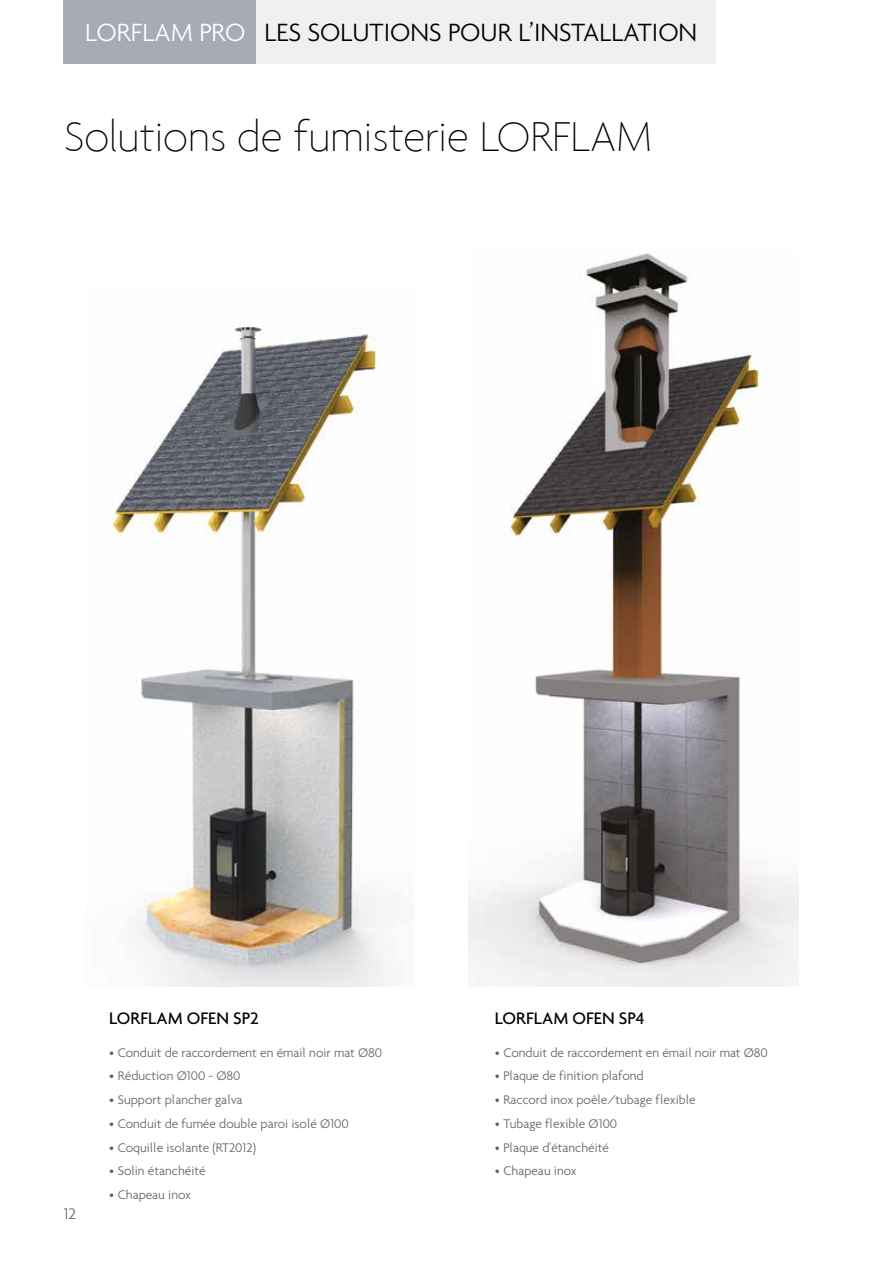
<style>
.page{position:relative;width:893px;height:1263px;background:#fff}
.page>*{position:absolute;margin:0;border:0;box-sizing:border-box;transform-origin:0 0}
.t1{font:100 45px "Agenda";color:#000}
.t2{font:300 27px "Agenda";color:#000}
.t3{font:500 18px "Agenda";color:#000}
.t4{font:300 16.5px "Agenda";color:#646363}
.t5{font:300 13.5px "Agenda";color:#646363}
.s1{color:#fff}
</style>
<div class="page">
<img style="left:100px;top:321px;width:286px;height:666px">
<img style="left:469px;top:253px;width:330px;height:734px">
<div style="left:64px;top:0;width:651px;height:64px;background:#f0f0f0"></div>
<div style="left:64px;top:0;width:192px;height:64px;background:#a8aab4"></div>
<h2 class="t2" style="left:85px;top:16px;width:614px"><span class="s1">LORFLAM PRO</span> LES SOLUTIONS POUR L’INSTALLATION</h2>
<h1 class="t1" style="left:64px;top:111px;width:590px">Solutions de fumisterie LORFLAM</h1>
<p class="t4" style="left:64px;top:1204px;width:14px">12</p>
<h3 class="t3" style="left:109px;top:1008px;width:151px">LORFLAM OFEN SP2</h3>
<p class="t5" style="left:109px;top:1044px;width:274px">• Conduit de raccordement en émail noir mat Ø80</p>
<p class="t5" style="left:109px;top:1068px;width:133px">• Réduction Ø100 - Ø80</p>
<p class="t5" style="left:109px;top:1092px;width:135px">• Support plancher galva</p>
<p class="t5" style="left:109px;top:1116px;width:241px">• Conduit de fumée double paroi isolé Ø100</p>
<p class="t5" style="left:109px;top:1139px;width:148px">• Coquille isolante (RT2012)</p>
<p class="t5" style="left:109px;top:1163px;width:98px">• Solin étanchéité</p>
<p class="t5" style="left:109px;top:1187px;width:83px">• Chapeau inox</p>
<h3 class="t3" style="left:495px;top:1008px;width:151px">LORFLAM OFEN SP4</h3>
<p class="t5" style="left:495px;top:1044px;width:274px">• Conduit de raccordement en émail noir mat Ø80</p>
<p class="t5" style="left:495px;top:1068px;width:150px">• Plaque de finition plafond</p>
<p class="t5" style="left:495px;top:1092px;width:202px">• Raccord inox poêle/tubage flexible</p>
<p class="t5" style="left:495px;top:1116px;width:124px">• Tubage flexible Ø100</p>
<p class="t5" style="left:495px;top:1139px;width:116px">• Plaque d'étanchéité</p>
<p class="t5" style="left:495px;top:1163px;width:83px">• Chapeau inox</p>
</div>
